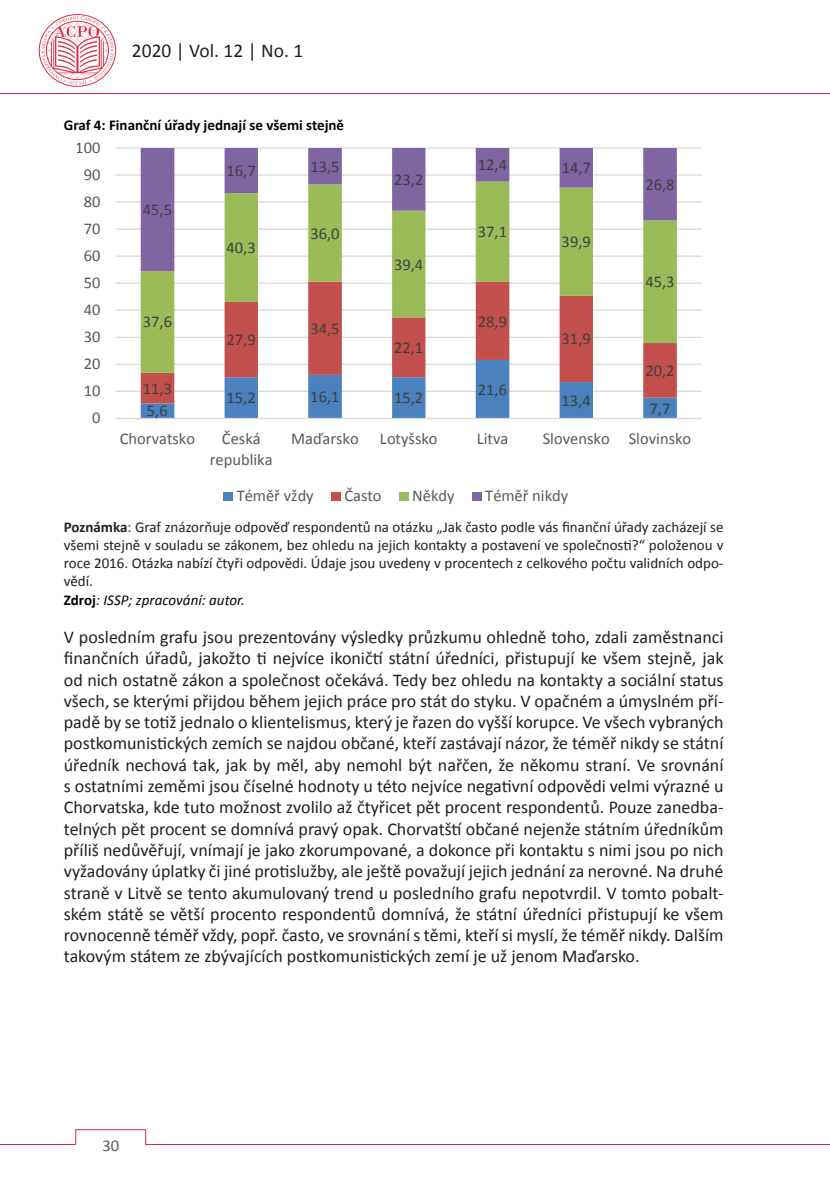
<style>
.page{position:relative;width:830px;height:1191px;background:#fff}
.page>*{position:absolute;margin:0;border:0;box-sizing:border-box;transform-origin:0 0}
.t1{font:19.5px "Calibri";color:#231f20}
.t2{font:18px/21.3px "Calibri";color:#231f20;text-align:justify}
.t3{font:16.5px/20.2px "Calibri";color:#595959;text-align:center}
.t4{font:16.5px "Calibri";color:#404040}
.t5{font:16.5px "Calibri";color:#54575c}
.t6{font:15px/18px "Calibri";color:#231f20;text-align:justify}
.t7{font:700 15px "Calibri";color:#040503}
.t8{font:italic 15px "Calibri";color:#040503}
.s1{font-weight:700}
.s2{font-weight:700;font-style:normal}
</style>
<div class="page">
<hr style="left:0;top:1144px;width:829px;height:1px;background:#d42940">
<div style="left:75px;top:1129px;width:71px;height:43px;background:#fff;border:1px solid #d42940"></div>
<div style="left:73px;top:1144px;width:78px;height:31px;background:#fff"></div>
<hr style="left:0;top:93px;width:829px;height:1px;background:#d42940">
<svg style="left:39px;top:14px;width:77px;height:73px"></svg>
<svg style="left:115px;top:147px;width:587px;height:354px"></svg>
<p class="t1" style="left:132px;top:39px;width:173px">2020 | Vol. 12 | No. 1</p>
<p class="t7" style="left:64px;top:116px;width:282px">Graf 4: Finanční úřady jednají se všemi stejně</p>
<p class="t3" style="left:75px;top:137px;width:27px">100</p>
<p class="t3" style="left:84px;top:164px;width:18px">90</p>
<p class="t3" style="left:84px;top:191px;width:18px">80</p>
<p class="t3" style="left:84px;top:218px;width:18px">70</p>
<p class="t3" style="left:84px;top:245px;width:18px">60</p>
<p class="t3" style="left:84px;top:272px;width:18px">50</p>
<p class="t3" style="left:84px;top:299px;width:18px">40</p>
<p class="t3" style="left:84px;top:326px;width:18px">30</p>
<p class="t3" style="left:84px;top:353px;width:18px">20</p>
<p class="t3" style="left:84px;top:380px;width:18px">10</p>
<p class="t3" style="left:92px;top:407px;width:10px">0</p>
<p class="t4" style="left:226px;top:160px;width:31px">16,7</p>
<p class="t4" style="left:310px;top:156px;width:31px">13,5</p>
<p class="t4" style="left:394px;top:169px;width:31px">23,2</p>
<p class="t4" style="left:477px;top:154px;width:31px">12,4</p>
<p class="t4" style="left:561px;top:157px;width:31px">14,7</p>
<p class="t4" style="left:645px;top:174px;width:31px">26,8</p>
<p class="t4" style="left:143px;top:199px;width:31px">45,5</p>
<p class="t4" style="left:226px;top:237px;width:31px">40,3</p>
<p class="t4" style="left:310px;top:223px;width:31px">36,0</p>
<p class="t4" style="left:477px;top:221px;width:31px">37,1</p>
<p class="t4" style="left:561px;top:231px;width:31px">39,9</p>
<p class="t4" style="left:394px;top:254px;width:31px">39,4</p>
<p class="t4" style="left:645px;top:271px;width:31px">45,3</p>
<p class="t4" style="left:143px;top:311px;width:31px">37,6</p>
<p class="t4" style="left:226px;top:329px;width:31px">27,9</p>
<p class="t4" style="left:310px;top:318px;width:31px">34,5</p>
<p class="t4" style="left:394px;top:337px;width:31px">22,1</p>
<p class="t4" style="left:477px;top:310px;width:31px">28,9</p>
<p class="t4" style="left:561px;top:328px;width:31px">31,9</p>
<p class="t4" style="left:645px;top:360px;width:31px">20,2</p>
<p class="t4" style="left:143px;top:378px;width:31px">11,3</p>
<p class="t4" style="left:147px;top:400px;width:22px">5,6</p>
<p class="t4" style="left:226px;top:387px;width:31px">15,2</p>
<p class="t4" style="left:310px;top:386px;width:31px">16,1</p>
<p class="t4" style="left:394px;top:387px;width:31px">15,2</p>
<p class="t4" style="left:477px;top:379px;width:31px">21,6</p>
<p class="t4" style="left:561px;top:390px;width:31px">13,4</p>
<p class="t4" style="left:649px;top:398px;width:22px">7,7</p>
<p class="t3" style="left:120px;top:429px;width:77px">Chorvatsko</p>
<p class="t3" style="left:210px;top:429px;width:64px">Česká republika</p>
<p class="t3" style="left:291px;top:429px;width:69px">Maďarsko</p>
<p class="t3" style="left:380px;top:429px;width:59px">Lotyšsko</p>
<p class="t3" style="left:476px;top:429px;width:33px">Litva</p>
<p class="t3" style="left:542px;top:429px;width:150px">Slovensko Slovinsko</p>
<p class="t3" style="left:236px;top:485px;width:78px">Téměř vždy</p>
<p class="t3" style="left:344px;top:485px;width:39px">Často</p>
<p class="t3" style="left:412px;top:485px;width:44px">Někdy</p>
<p class="t3" style="left:485px;top:485px;width:84px">Téměř nikdy</p>
<p class="t6" style="left:64px;top:517px;width:661px"><span class="s1">Poznámka</span>: Graf znázorňuje odpověď respondentů na otázku „Jak často podle vás finanční úřady zacházejí se všemi stejně v souladu se zákonem, bez ohledu na jejich kontakty a postavení ve společnosti?“ položenou v roce 2016. Otázka nabízí čtyři odpovědi. Údaje jsou uvedeny v procentech z celkového počtu validních odpo&shy;vědí.</p>
<p class="t8" style="left:64px;top:590px;width:182px"><span class="s2">Zdroj</span>: ISSP; zpracování: autor.</p>
<p class="t2" style="left:64px;top:626px;width:661px">V posledním grafu jsou prezentovány výsledky průzkumu ohledně toho, zdali zaměstnanci finančních úřadů, jakožto ti nejvíce ikoničtí státní úředníci, přistupují ke všem stejně, jak od nich ostatně zákon a společnost očekává. Tedy bez ohledu na kontakty a sociální status všech, se kterými přijdou během jejich práce pro stát do styku. V opačném a úmyslném pří&shy;padě by se totiž jednalo o klientelismus, který je řazen do vyšší korupce. Ve všech vybraných postkomunistických zemích se najdou občané, kteří zastávají názor, že téměř nikdy se státní úředník nechová tak, jak by měl, aby nemohl být nařčen, že někomu straní. Ve srovnání s ostatními zeměmi jsou číselné hodnoty u této nejvíce negativní odpovědi velmi výrazné u Chorvatska, kde tuto možnost zvolilo až čtyřicet pět procent respondentů. Pouze zanedba&shy;telných pět procent se domnívá pravý opak. Chorvatští občané nejenže státním úředníkům příliš nedůvěřují, vnímají je jako zkorumpované, a dokonce při kontaktu s nimi jsou po nich vyžadovány úplatky či jiné protislužby, ale ještě považují jejich jednání za nerovné. Na druhé straně v Litvě se tento akumulovaný trend u posledního grafu nepotvrdil. V tomto pobalt&shy;ském státě se větší procento respondentů domnívá, že státní úředníci přistupují ke všem rovnocenně téměř vždy, popř. často, ve srovnání s těmi, kteří si myslí, že téměř nikdy. Dalším takovým státem ze zbývajících postkomunistických zemí je už jenom Maďarsko.</p>
<p class="t5" style="left:102px;top:1134px;width:18px">30</p>
</div>
